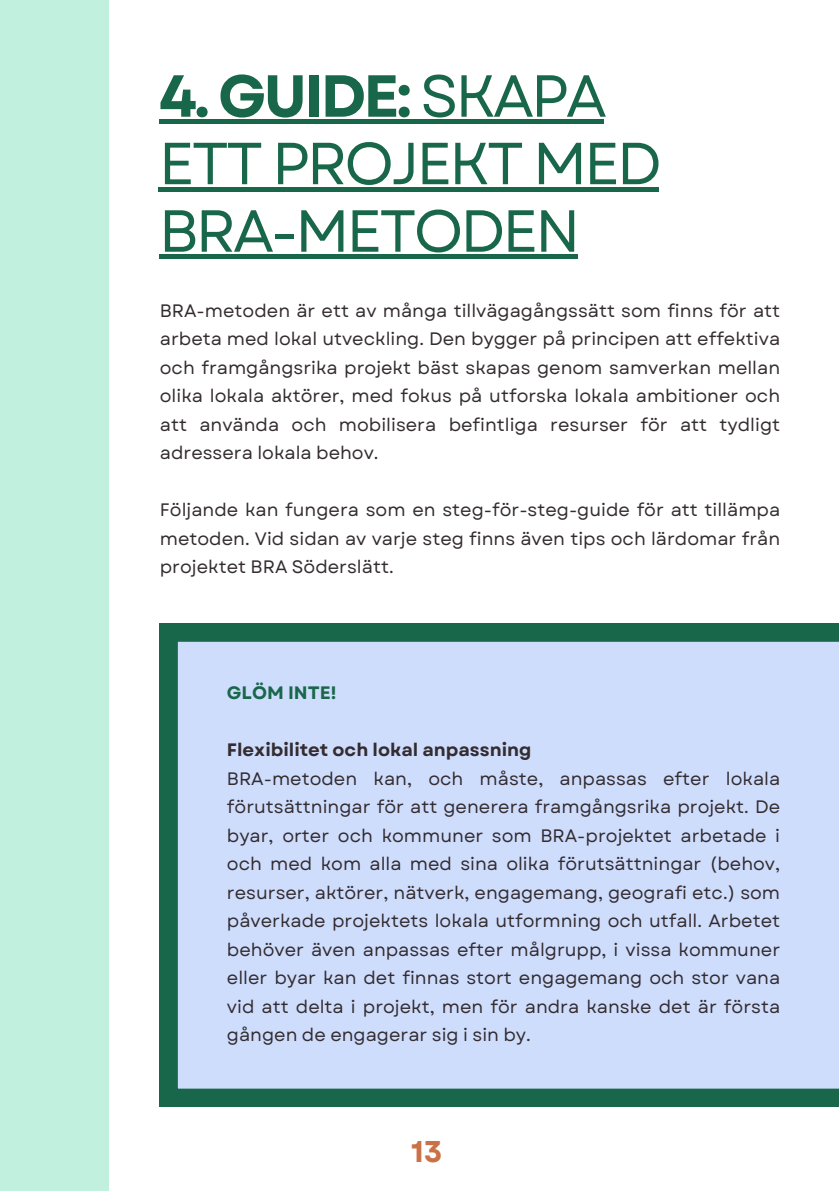
<style>
.page{position:relative;width:839px;height:1191px;background:#fff}
.page>*{position:absolute;margin:0;border:0;box-sizing:border-box;transform-origin:0 0}
.t1{font:59.2px/67.6px "Garet";letter-spacing:-.05em;color:#19674b}
.t2{font:700 30px "Garet";color:#ca7147}
.t3{font:18px/28.4px "Garet";color:#332c30;text-align:justify}
.t4{font:700 18px "Garet";color:#332c30}
.t5{font:700 18px "Garet";color:#19674b}
.s1{font-weight:700}
</style>
<div class="page">
<div style="left:0;top:0;width:109px;height:1191px;background:#c1f0df"></div>
<hr style="left:159px;top:120px;width:35px;height:4px;background:#19674b">
<hr style="left:194px;top:120px;width:226px;height:4px;background:#19674b">
<hr style="left:420px;top:120px;width:184px;height:4px;background:#19674b">
<div style="left:159px;top:187px;width:500px;height:5px;background:#19674b"></div>
<hr style="left:159px;top:255px;width:418px;height:4px;background:#19674b">
<svg style="left:160px;top:624px;width:678px;height:483px"></svg>
<h1 class="t1" style="left:159px;top:62px;width:504px"><span class="s1">4. GUIDE:</span> SKAPA<br>ETT PROJEKT MED<br>BRA-METODEN</h1>
<p class="t3" style="left:160px;top:297px;width:621px">BRA-metoden är ett av många tillvägagångssätt som finns för att arbeta med lokal utveckling. Den bygger på principen att effektiva och framgångsrika projekt bäst skapas genom samverkan mellan olika lokala aktörer, med fokus på utforska lokala ambitioner och att använda och mobilisera befintliga resurser för att tydligt adressera lokala behov.</p>
<p class="t3" style="left:160px;top:496px;width:621px">Följande kan fungera som en steg-för-steg-guide för att tillämpa metoden. Vid sidan av varje steg finns även tips och lärdomar från projektet BRA Söderslätt.</p>
<p class="t5" style="left:227px;top:680px;width:111px">GLÖM INTE!</p>
<p class="t4" style="left:227px;top:737px;width:306px">Flexibilitet och lokal anpassning</p>
<p class="t3" style="left:227px;top:765px;width:554px">BRA-metoden kan, och måste, anpassas efter lokala förutsättningar för att generera framgångsrika projekt. De byar, orter och kommuner som BRA-projektet arbetade i och med kom alla med sina olika förutsättningar (behov, resurser, aktörer, nätverk, engagemang, geografi etc.) som påverkade projektets lokala utformning och utfall. Arbetet behöver även anpassas efter målgrupp, i vissa kommuner eller byar kan det finnas stort engagemang och stor vana vid att delta i projekt, men för andra kanske det är första gången de engagerar sig i sin by.</p>
<h2 class="t2" style="left:411px;top:1130px;width:33px">13</h2>
</div>
